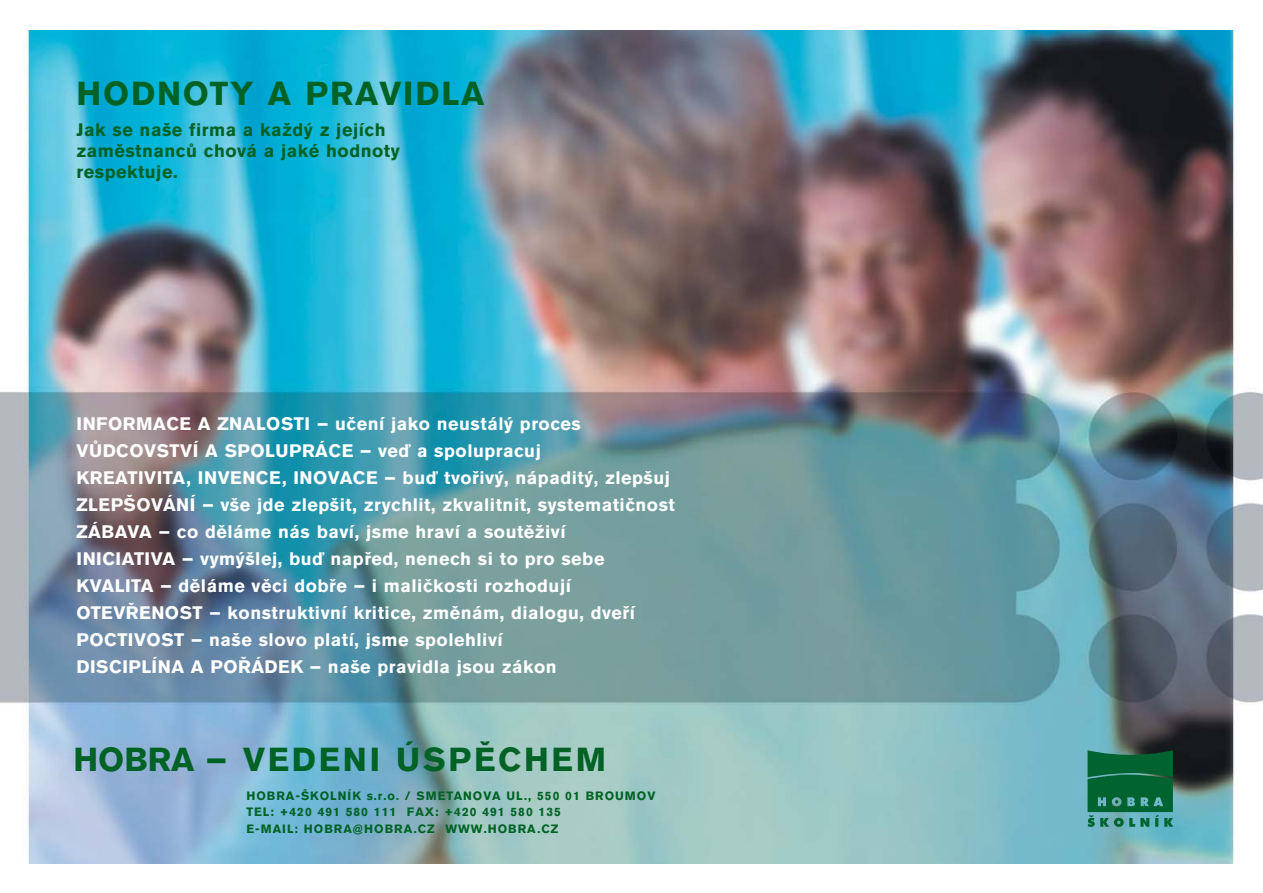
<style>
.page{position:relative;width:1263px;height:893px;background:#fff}
.page>*{position:absolute;margin:0;border:0;box-sizing:border-box;transform-origin:0 0}
.t1{font:700 33px "Akzidenz Grotesk CE";letter-spacing:.085em;color:#006225}
.t2{font:700 33px "Akzidenz Grotesk CE";letter-spacing:.055em;color:#006225}
.t3{font:700 18px/27px "Akzidenz Grotesk CE";letter-spacing:.03em;color:#fff}
.t4{font:700 18px/21px "Akzidenz Grotesk CE";letter-spacing:.03em;color:#006225}
.t5{font:700 12px/16.5px "Akzidenz Grotesk CE";letter-spacing:.085em;color:#006225}
</style>
<div class="page">
<img style="left:0;top:30px;width:1263px;height:834px">
<svg style="left:1087px;top:750px;width:86px;height:77px;background:#1a7450"></svg>
<h1 class="t2" style="left:77px;top:81px;width:409px">HODNOTY A PRAVIDLA</h1>
<p class="t4" style="left:77px;top:121px;width:325px">Jak se naše firma a každý z jejích zaměstnanců chová a jaké hodnoty respektuje.</p>
<p class="t3" style="left:77px;top:412px;width:600px">INFORMACE A ZNALOSTI – učení jako neustálý proces VŮDCOVSTVÍ A SPOLUPRÁCE – veď a spolupracuj<br>KREATIVITA, INVENCE, INOVACE – buď tvořivý, nápaditý, zlepšuj ZLEPŠOVÁNÍ – vše jde zlepšit, zrychlit, zkvalitnit, systematičnost ZÁBAVA – co děláme nás baví, jsme hraví a soutěživí<br>INICIATIVA – vymýšlej, buď napřed, nenech si to pro sebe KVALITA – děláme věci dobře – i maličkosti rozhodují OTEVŘENOST – konstruktivní kritice, změnám, dialogu, dveří POCTIVOST – naše slovo platí, jsme spolehliví<br>DISCIPLÍNA A POŘÁDEK – naše pravidla jsou zákon</p>
<h1 class="t1" style="left:73px;top:747px;width:534px">HOBRA – VEDENI ÚSPĚCHEM</h1>
<p class="t5" style="left:246px;top:788px;width:411px">HOBRA-ŠKOLNÍK s.r.o. / SMETANOVA UL., 550 01 BROUMOV<br>TEL: +420 491 580 111 FAX: +420 491 580 135<br>E-MAIL: HOBRA@HOBRA.CZ WWW.HOBRA.CZ</p>
</div>
